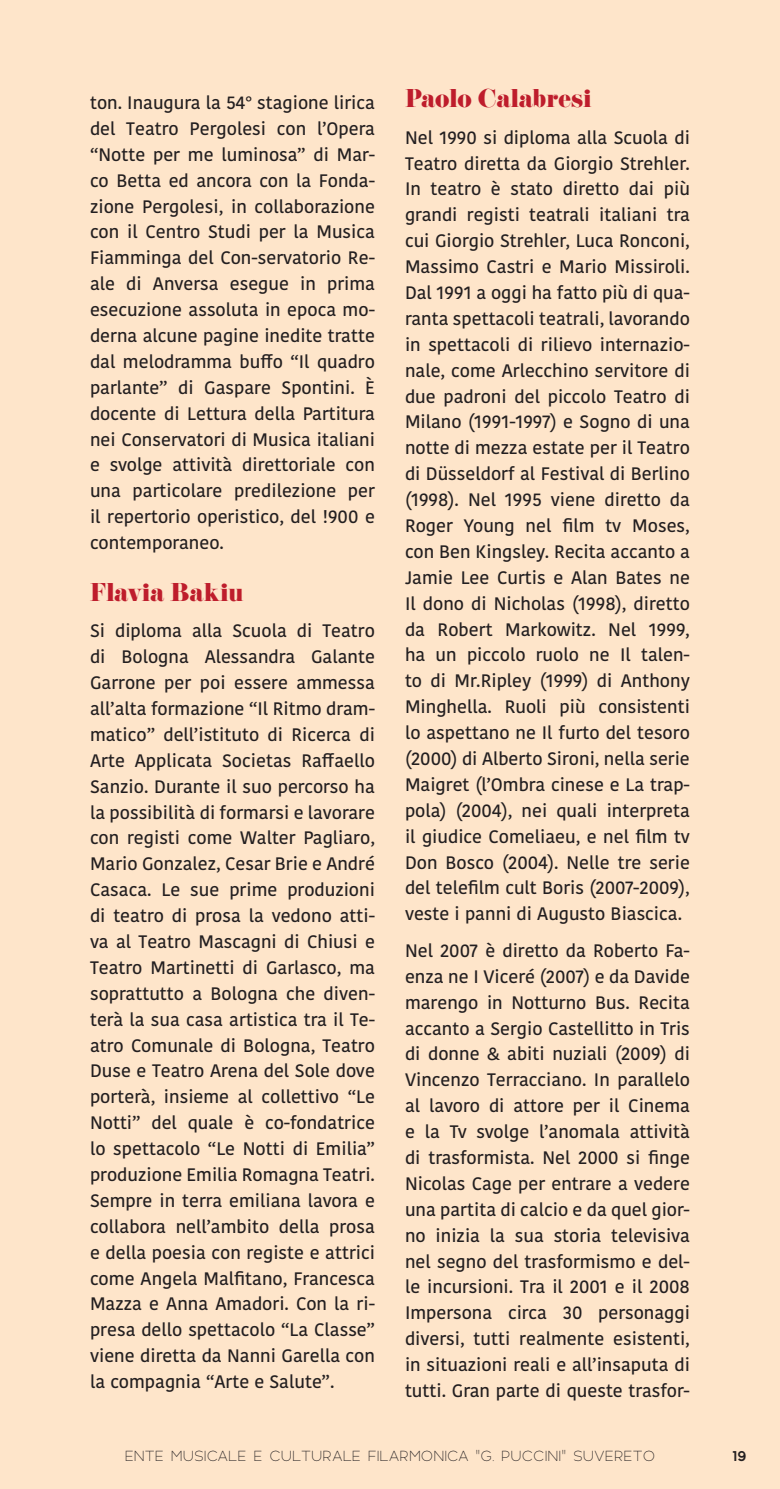
<style>
.page{position:relative;width:780px;height:1489px;background:#fff}
.page>*{position:absolute;margin:0;border:0;box-sizing:border-box;transform-origin:0 0}
.concertista{font:22.5px "Eloquent JF Pro";color:#be1d2c}
.concertista-2{font:500 18px/26px "Kohinoor Bangla";color:#231f20;text-align:justify}
.bio{font:500 18px/25.8px "Kohinoor Bangla";color:#231f20;text-align:justify}
.t1{font:300 15px "Polly";color:#231f20}
.t2{font:700 15px "Polly";color:#231f20}
</style>
<div class="page">
<div style="left:0;top:0;width:780px;height:1488px;background:#fee5ca"></div>
<p class="bio" style="left:90px;top:89px;width:286px">ton. Inaugura la 54° stagione lirica del Teatro Pergolesi con l’Opera “Notte per me luminosa” di Mar&shy;co Betta ed ancora con la Fonda&shy;zione Pergolesi, in collaborazione con il Centro Studi per la Musica Fiamminga del Con-servatorio Re&shy;ale di Anversa esegue in prima esecuzione assoluta in epoca mo&shy;derna alcune pagine inedite tratte dal melodramma buffo “Il quadro parlante” di Gaspare Spontini. È docente di Lettura della Partitura nei Conservatori di Musica italiani e svolge attività direttoriale con una particolare predilezione per il repertorio operistico, del !900 e contemporaneo.</p>
<p class="concertista" style="left:90px;top:580px;width:155px">Flavia Bakiu</p>
<p class="concertista-2" style="left:90px;top:617px;width:286px">Si diploma alla Scuola di Teatro di Bologna Alessandra Galante Garrone per poi essere ammessa all’alta formazione “Il Ritmo dram&shy;matico” dell’istituto di Ricerca di Arte Applicata Societas Raffaello Sanzio. Durante il suo percorso ha la possibilità di formarsi e lavorare con registi come Walter Pagliaro, Mario Gonzalez, Cesar Brie e André Casaca. Le sue prime produzioni di teatro di prosa la vedono atti&shy;va al Teatro Mascagni di Chiusi e Teatro Martinetti di Garlasco, ma soprattutto a Bologna che diven&shy;terà la sua casa artistica tra il Te&shy;atro Comunale di Bologna, Teatro Duse e Teatro Arena del Sole dove porterà, insieme al collettivo “Le Notti” del quale è co-fondatrice lo spettacolo “Le Notti di Emilia” produzione Emilia Romagna Teatri.<br>Sempre in terra emiliana lavora e collabora nell’ambito della prosa e della poesia con registe e attrici come Angela Malfitano, Francesca Mazza e Anna Amadori. Con la ri&shy;presa dello spettacolo “La Classe” viene diretta da Nanni Garella con la compagnia “Arte e Salute”.</p>
<p class="concertista" style="left:405px;top:86px;width:188px">Paolo Calabresi</p>
<p class="concertista-2" style="left:405px;top:124px;width:286px">Nel 1990 si diploma alla Scuola di Teatro diretta da Giorgio Strehler.<br>In teatro è stato diretto dai più grandi registi teatrali italiani tra cui Giorgio Strehler, Luca Ronconi, Massimo Castri e Mario Missiroli.<br>Dal 1991 a oggi ha fatto più di qua&shy;ranta spettacoli teatrali, lavorando in spettacoli di rilievo internazio&shy;nale, come Arlecchino servitore di due padroni del piccolo Teatro di Milano (1991-1997) e Sogno di una notte di mezza estate per il Teatro di Düsseldorf al Festival di Berlino (1998). Nel 1995 viene diretto da Roger Young nel film tv Moses, con Ben Kingsley. Recita accanto a Jamie Lee Curtis e Alan Bates ne Il dono di Nicholas (1998), diretto da Robert Markowitz. Nel 1999, ha un piccolo ruolo ne Il talen&shy;to di Mr.Ripley (1999) di Anthony Minghella. Ruoli più consistenti lo aspettano ne Il furto del tesoro (2000) di Alberto Sironi, nella serie Maigret (l’Ombra cinese e La trap&shy;pola) (2004), nei quali interpreta il giudice Comeliaeu, e nel film tv Don Bosco (2004). Nelle tre serie del telefilm cult Boris (2007-2009), veste i panni di Augusto Biascica.</p>
<p class="bio" style="left:405px;top:937px;width:286px">Nel 2007 è diretto da Roberto Fa&shy;enza ne I Viceré (2007) e da Davide marengo in Notturno Bus. Recita accanto a Sergio Castellitto in Tris di donne &amp; abiti nuziali (2009) di Vincenzo Terracciano. In parallelo al lavoro di attore per il Cinema e la Tv svolge l’anomala attività di trasformista. Nel 2000 si finge Nicolas Cage per entrare a vedere una partita di calcio e da quel gior&shy;no inizia la sua storia televisiva nel segno del trasformismo e del&shy;le incursioni. Tra il 2001 e il 2008<br>Impersona circa 30 personaggi diversi, tutti realmente esistenti, in situazioni reali e all’insaputa di tutti. Gran parte di queste trasfor-</p>
<p class="t1" style="left:125px;top:1446px;width:532px">ENTE MUSICALE E CULTURALE FILARMONICA “G. PUCCINI” SUVERETO</p>
<p class="t2" style="left:732px;top:1445px;width:16px">19</p>
</div>
